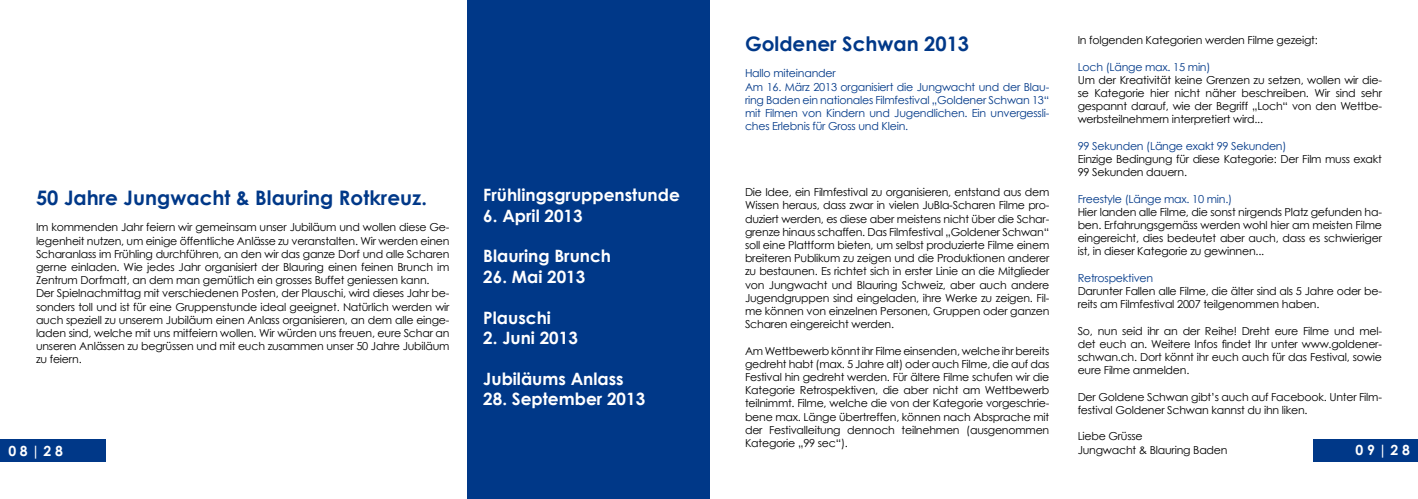
<style>
.page{position:relative;width:1418px;height:499px;background:#fff}
.page>*{position:absolute;margin:0;border:0;box-sizing:border-box;transform-origin:0 0}
.t1{font:700 20px "Century Gothic";color:#003888}
.t2{font:700 17px "Century Gothic";color:#fff}
.t3{font:700 14px "Century Gothic";letter-spacing:.26em;color:#fff}
.t4{font:11px/13.2px "Century Gothic";letter-spacing:-.02em;color:#000}
.t5{font:11px/13.2px "Century Gothic";letter-spacing:-.02em;color:#003888}
</style>
<div class="page">
<div style="left:1313px;top:439px;width:104px;height:23px;background:#003888"></div>
<div style="left:468px;top:0;width:242px;height:499px;background:#003888"></div>
<div style="left:0;top:439px;width:106px;height:23px;background:#003888"></div>
<h1 class="t1" style="left:36px;top:185px;width:392px">50 Jahre Jungwacht &amp; Blauring Rotkreuz.</h1>
<p class="t4" style="left:36px;top:221px;width:415px">Im kommenden Jahr feiern wir gemeinsam unser Jubiläum und wollen diese Ge&shy;legenheit nutzen, um einige öffentliche Anlässe zu veranstalten. Wir werden einen Scharanlass im Frühling durchführen, an den wir das ganze Dorf und alle Scharen gerne einladen. Wie jedes Jahr organisiert der Blauring einen feinen Brunch im Zentrum Dorfmatt, an dem man gemütlich ein grosses Buffet geniessen kann.<br>Der Spielnachmittag mit verschiedenen Posten, der Plauschi, wird dieses Jahr be&shy;sonders toll und ist für eine Gruppenstunde ideal geeignet. Natürlich werden wir auch speziell zu unserem Jubiläum einen Anlass organisieren, an dem alle einge&shy;laden sind, welche mit uns mitfeiern wollen. Wir würden uns freuen, eure Schar an unseren Anlässen zu begrüssen und mit euch zusammen unser 50 Jahre Jubiläum zu feiern.</p>
<p class="t3" style="left:9px;top:442px;width:56px">08|28</p>
<h2 class="t2" style="left:483px;top:184px;width:198px">Frühlingsgruppenstunde</h2>
<h2 class="t2" style="left:483px;top:205px;width:101px">6. April 2013</h2>
<h2 class="t2" style="left:483px;top:245px;width:129px">Blauring Brunch</h2>
<h2 class="t2" style="left:483px;top:266px;width:103px">26. Mai 2013</h2>
<h2 class="t2" style="left:483px;top:307px;width:69px">Plauschi</h2>
<h2 class="t2" style="left:483px;top:327px;width:96px">2. Juni 2013</h2>
<h2 class="t2" style="left:483px;top:368px;width:142px">Jubiläums Anlass</h2>
<h2 class="t2" style="left:483px;top:388px;width:163px">28. September 2013</h2>
<h1 class="t1" style="left:745px;top:31px;width:226px">Goldener Schwan 2013</h1>
<p class="t5" style="left:745px;top:67px;width:306px">Hallo miteinander<br>Am 16. März 2013 organisiert die Jungwacht und der Blau&shy;ring Baden ein nationales Filmfestival „Goldener Schwan 13“ mit Filmen von Kindern und Jugendlichen. Ein unvergessli&shy;ches Erlebnis für Gross und Klein.</p>
<p class="t4" style="left:745px;top:185px;width:306px;text-align:justify">Die Idee, ein Filmfestival zu organisieren, entstand aus dem Wissen heraus, dass zwar in vielen JuBla-Scharen Filme pro&shy;duziert werden, es diese aber meistens nicht über die Schar&shy;grenze hinaus schaffen. Das Filmfestival „Goldener Schwan“ soll eine Plattform bieten, um selbst produzierte Filme einem breiteren Publikum zu zeigen und die Produktionen anderer zu bestaunen. Es richtet sich in erster Linie an die Mitglieder von Jungwacht und Blauring Schweiz, aber auch andere Jugendgruppen sind eingeladen, ihre Werke zu zeigen. Fil&shy;me können von einzelnen Personen, Gruppen oder ganzen Scharen eingereicht werden.</p>
<p class="t4" style="left:745px;top:344px;width:306px;text-align:justify">Am Wettbewerb könnt ihr Filme einsenden, welche ihr bereits gedreht habt (max. 5 Jahre alt) oder auch Filme, die auf das Festival hin gedreht werden. Für ältere Filme schufen wir die Kategorie Retrospektiven, die aber nicht am Wettbewerb teilnimmt. Filme, welche die von der Kategorie vorgeschrie&shy;bene max. Länge übertreffen, können nach Absprache mit der Festivalleitung dennoch teilnehmen (ausgenommen Kategorie „99 sec“).</p>
<p class="t4" style="left:1077px;top:34px;width:242px">In folgenden Kategorien werden Filme gezeigt:</p>
<p class="t5" style="left:1077px;top:60px;width:134px">Loch (Länge max. 15 min)</p>
<p class="t4" style="left:1077px;top:73px;width:306px;text-align:justify">Um der Kreativität keine Grenzen zu setzen, wollen wir die&shy;se Kategorie hier nicht näher beschreiben. Wir sind sehr gespannt darauf, wie der Begriff „Loch“ von den Wettbe&shy;werbsteilnehmern interpretiert wird...</p>
<p class="t5" style="left:1077px;top:139px;width:210px">99 Sekunden (Länge exakt 99 Sekunden)</p>
<p class="t4" style="left:1077px;top:152px;width:306px">Einzige Bedingung für diese Kategorie: Der Film muss exakt<br>99 Sekunden dauern.</p>
<p class="t5" style="left:1077px;top:192px;width:156px">Freestyle (Länge max. 10 min.)</p>
<p class="t4" style="left:1077px;top:205px;width:306px;text-align:justify">Hier landen alle Filme, die sonst nirgends Platz gefunden ha&shy;ben. Erfahrungsgemäss werden wohl hier am meisten Filme eingereicht, dies bedeutet aber auch, dass es schwieriger ist, in dieser Kategorie zu gewinnen...</p>
<p class="t5" style="left:1077px;top:271px;width:77px">Retrospektiven</p>
<p class="t4" style="left:1077px;top:284px;width:306px">Darunter Fallen alle Filme, die älter sind als 5 Jahre oder be&shy;reits am Filmfestival 2007 teilgenommen haben.</p>
<p class="t4" style="left:1077px;top:324px;width:306px;text-align:justify">So, nun seid ihr an der Reihe! Dreht eure Filme und mel&shy;det euch an. Weitere Infos findet Ihr unter www.goldener&shy;schwan.ch. Dort könnt ihr euch auch für das Festival, sowie eure Filme anmelden.</p>
<p class="t4" style="left:1077px;top:390px;width:306px">Der Goldene Schwan gibt’s auch auf Facebook. Unter Film&shy;festival Goldener Schwan kannst du ihn liken.</p>
<p class="t4" style="left:1077px;top:430px;width:151px">Liebe Grüsse<br>Jungwacht &amp; Blauring Baden</p>
<p class="t3" style="left:1355px;top:441px;width:56px">09|28</p>
</div>
